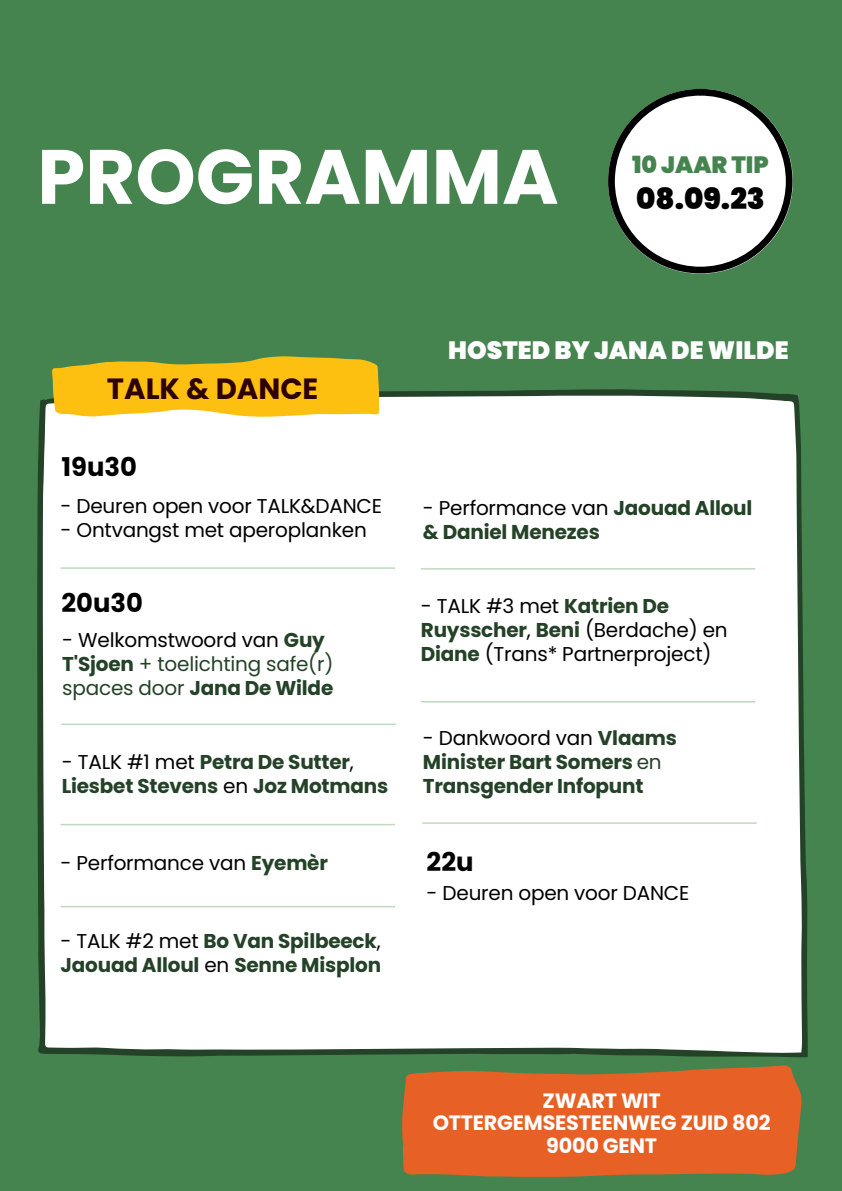
<style>
.page{position:relative;width:842px;height:1191px;background:#fff}
.page>*{position:absolute;margin:0;border:0;box-sizing:border-box;transform-origin:0 0}
.t1{font:700 76.8px "Poppins";color:#fff}
.t2{font:900 29.3px "Poppins";color:#000}
.t3{font:700 29.2px "Poppins";color:#2e0100}
.t4{font:700 25.8px "Poppins";color:#000}
.t5{font:900 25px "Poppins";color:#fff}
.t6{font:900 23.6px "Poppins";color:#45844f}
.t7{font:700 20.7px "Poppins";letter-spacing:-.01em;color:#fff}
.t8{font:700 20px/24px "Poppins";letter-spacing:-.01em;color:#244227}
.t9{font:20px/24px "Poppins";letter-spacing:-.01em;color:#000}
.t10{font:20px/24px "Poppins";letter-spacing:-.01em;color:#244227}
.s1{font-weight:400;color:#000}
.s2{font-weight:700;color:#244227}
.s3{color:#000}
.s4{font-weight:700}
.s5{font-weight:400}
</style>
<div class="page">
<div style="left:0;top:0;width:842px;height:1190px;background:#45844f"></div>
<div style="left:37px;top:389px;width:770px;height:668px;background:#fff"></div>
<svg style="left:52px;top:356px;width:328px;height:74px;background:#efc949"></svg>
<hr style="left:61px;top:567px;width:334px;height:1px;background:#c0d9c0">
<hr style="left:61px;top:723px;width:335px;height:2px;background:#c0d9c0">
<hr style="left:61px;top:823px;width:334px;height:2px;background:#c0d9c0">
<hr style="left:61px;top:905px;width:334px;height:2px;background:#c0d9c0">
<svg style="left:396px;top:1044px;width:411px;height:133px;fill:#e76025"></svg>
<svg style="left:608px;top:89px;width:185px;height:184px"></svg>
<hr style="left:422px;top:822px;width:335px;height:1px;background:#c0d9c0">
<hr style="left:421px;top:701px;width:334px;height:1px;background:#c0d9c0">
<hr style="left:421px;top:568px;width:334px;height:1px;background:#c0d9c0">
<p class="t1" style="left:37px;top:123px;width:523px">PROGRAMMA</p>
<p class="t6" style="left:632px;top:148px;width:138px">10 JAAR TIP</p>
<p class="t2" style="left:636px;top:178px;width:130px">08.09.23</p>
<p class="t3" style="left:107px;top:368px;width:213px">TALK &amp; DANCE</p>
<p class="t4" style="left:61px;top:449px;width:77px">19u30</p>
<p class="t9" style="left:61px;top:493px;width:323px">- Deuren open voor TALK&amp;DANCE</p>
<p class="t9" style="left:61px;top:517px;width:308px">- Ontvangst met aperoplanken</p>
<p class="t5" style="left:448px;top:332px;width:342px">HOSTED BY JANA DE WILDE</p>
<p class="t8" style="left:423px;top:496px;width:331px"><span class="s1">- Performance van</span> Jaouad Alloul &amp; Daniel Menezes</p>
<p class="t4" style="left:61px;top:584px;width:83px">20u30</p>
<p class="t9" style="left:421px;top:594px;width:308px">- TALK #3 met <span class="s2">Katrien De<br>Ruysscher</span>, <span class="s2">Beni</span> (Berdache) en<br><span class="s2">Diane</span> (Trans* Partnerproject)</p>
<p class="t10" style="left:62px;top:628px;width:273px"><span class="s3">- Welkomstwoord van</span> <span class="s4">Guy<br>T'Sjoen</span> + toelichting safe(r) spaces door <span class="s4">Jana De Wilde</span></p>
<p class="t8" style="left:62px;top:750px;width:328px"><span class="s1">- TALK #1 met</span> Petra De Sutter<span class="s1">,<br></span>Liesbet Stevens <span class="s1">en</span> Joz Motmans</p>
<p class="t9" style="left:61px;top:850px;width:269px">- Performance van <span class="s2">Eyemèr</span></p>
<p class="t8" style="left:61px;top:928px;width:322px"><span class="s1">- TALK #2 met</span> Bo Van Spilbeeck<span class="s1">,<br></span>Jaouad Alloul <span class="s1">en</span> Senne Misplon</p>
<p class="t8" style="left:423px;top:726px;width:255px"><span class="s1">- Dankwoord van</span> Vlaams<br>Minister Bart Somers <span class="s5">en<br></span>Transgender Infopunt</p>
<p class="t4" style="left:427px;top:844px;width:48px">22u</p>
<p class="t9" style="left:427px;top:880px;width:264px">- Deuren open voor DANCE</p>
<p class="t7" style="left:543px;top:1085px;width:120px">ZWART WIT</p>
<p class="t7" style="left:433px;top:1108px;width:339px">OTTERGEMSESTEENWEG ZUID 802</p>
<p class="t7" style="left:546px;top:1130px;width:112px">9000 GENT</p>
</div>
